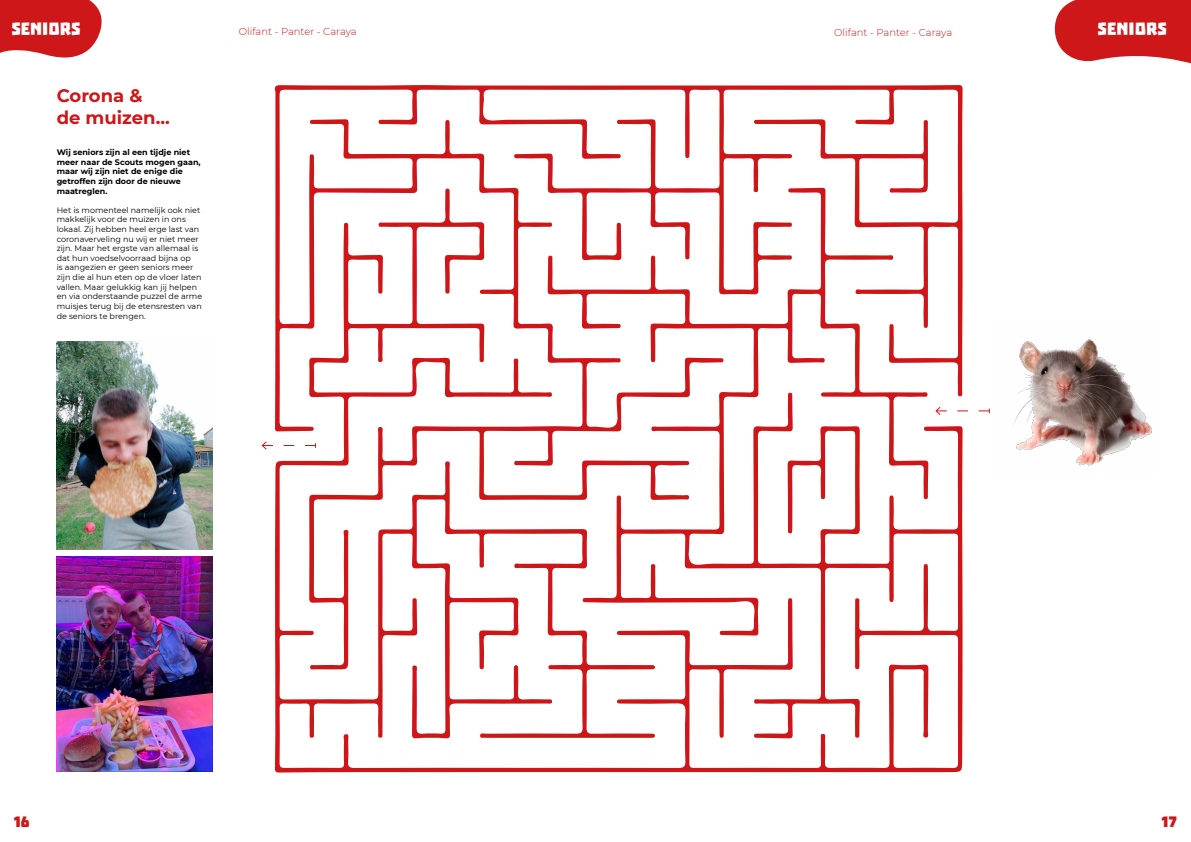
<style>
.page{position:relative;width:1191px;height:842px;background:#fff}
.page>*{position:absolute;margin:0;border:0;box-sizing:border-box;transform-origin:0 0}
.t1{font:20px "Troika";color:#fff}
.t2{font:700 18px/21.6px "Montserrat";color:#cd1719}
.t3{font:17px "Troika";color:#cd1719}
.t4{font:300 10px "Montserrat";color:#cd1719}
.t5{font:8px/9.6px "Montserrat";color:#000}
.t6{font:700 8px/9.6px "Montserrat";color:#000}
</style>
<div class="page">
<svg style="left:0;top:0;width:102px;height:58px"></svg>
<svg style="left:1054px;top:0;width:137px;height:64px"></svg>
<img style="left:1013px;top:339px;width:139px;height:127px">
<img style="left:57px;top:342px;width:156px;height:207px">
<img style="left:57px;top:556px;width:156px;height:215px">
<svg style="left:275px;top:671px;width:687px;height:101px"></svg>
<svg style="left:275px;top:85px;width:688px;height:586px"></svg>
<svg style="left:261px;top:440px;width:55px;height:11px"></svg>
<svg style="left:934px;top:406px;width:55px;height:10px"></svg>
<h1 class="t1" style="left:11px;top:18px;width:71px">SENIORS</h1>
<h2 class="t2" style="left:57px;top:84px;width:115px">Corona &amp; de muizen...</h2>
<p class="t6" style="left:57px;top:147px;width:145px">Wij seniors zijn al een tijdje niet meer naar de Scouts mogen gaan, maar wij zijn niet de enige die getroffen zijn door de nieuwe maatreglen.</p>
<p class="t5" style="left:57px;top:205px;width:147px">Het is momenteel namelijk ook niet makkelijk voor de muizen in ons lokaal. Zij hebben heel erge last van coronaverveling nu wij er niet meer zijn. Maar het ergste van allemaal is dat hun voedselvoorraad bijna op<br>is aangezien er geen seniors meer zijn die al hun eten op de vloer laten vallen. Maar gelukkig kan jij helpen en via onderstaande puzzel de arme muisjes terug bij de etensresten van de seniors te brengen.</p>
<p class="t4" style="left:239px;top:25px;width:119px">Olifant - Panter - Caraya</p>
<p class="t4" style="left:834px;top:26px;width:119px">Olifant - Panter - Caraya</p>
<h1 class="t1" style="left:1097px;top:18px;width:71px">SENIORS</h1>
<h3 class="t3" style="left:14px;top:812px;width:17px">16</h3>
<h3 class="t3" style="left:1161px;top:812px;width:16px">17</h3>
</div>
